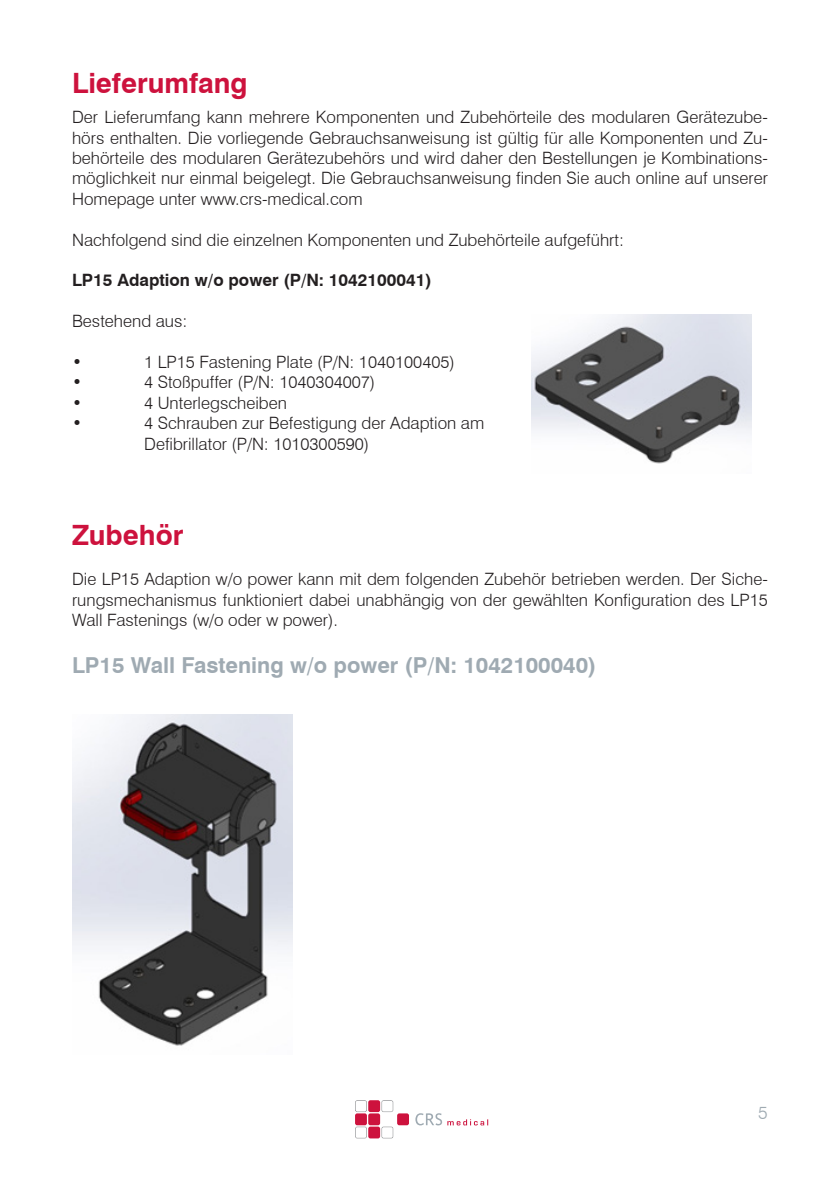
<style>
.page{position:relative;width:840px;height:1191px;background:#fff}
.page>*{position:absolute;margin:0;border:0;box-sizing:border-box;transform-origin:0 0}
.Rote_Kaptielüberschrift{font:700 28px "Swiss 721 BT";color:#cd123d}
.Unterüberschrift_Grau{font:700 22px "Swiss 721 BT";color:#9faab2}
.t1{font:300 18px "Swiss 721 BT";color:#9faab2}
.t2{font:300 17px/20.4px "Swiss 721 BT";color:#231f20;text-align:justify}
.t3{font:700 17px "Swiss 721 BT";color:#231f20}
</style>
<div class="page">
<div style="left:355px;top:1113px;width:12px;height:12px;background:#cd123d;border-radius:2px"></div>
<div style="left:368px;top:1126px;width:12px;height:12px;background:#cd123d;border-radius:2px"></div>
<div style="left:368px;top:1113px;width:12px;height:12px;background:#cd123d;border-radius:2px"></div>
<div style="left:368px;top:1100px;width:12px;height:12px;background:#cd123d;border-radius:2px"></div>
<div style="left:397px;top:1113px;width:12px;height:12px;background:#cd123d;border-radius:2px"></div>
<svg style="left:355px;top:1100px;width:12px;height:12px"></svg>
<svg style="left:381px;top:1100px;width:12px;height:12px"></svg>
<svg style="left:355px;top:1126px;width:12px;height:12px"></svg>
<svg style="left:381px;top:1126px;width:12px;height:12px"></svg>
<svg style="left:415px;top:1113px;width:73px;height:12px"></svg>
<img style="left:531px;top:314px;width:220px;height:150px">
<img style="left:72px;top:714px;width:220px;height:332px">
<p class="Rote_Kaptielüberschrift" style="left:72px;top:66px;width:177px">Lieferumfang</p>
<p class="t2" style="left:72px;top:107px;width:697px">Der Lieferumfang kann mehrere Komponenten und Zubehörteile des modularen Gerätezube&shy;hörs enthalten. Die vorliegende Gebrauchsanweisung ist gültig für alle Komponenten und Zu&shy;behörteile des modularen Gerätezubehörs und wird daher den Bestellungen je Kombinations&shy;möglichkeit nur einmal beigelegt. Die Gebrauchsanweisung finden Sie auch online auf unserer Homepage unter www.crs-medical.com</p>
<p class="t2" style="left:72px;top:229px;width:553px">Nachfolgend sind die einzelnen Komponenten und Zubehörteile aufgeführt:</p>
<p class="t3" style="left:72px;top:270px;width:361px">LP15 Adaption w/o power (P/N: 1042100041)</p>
<p class="t2" style="left:72px;top:311px;width:117px">Bestehend aus:</p>
<p class="t2" style="left:72px;top:352px;width:12px">•</p>
<p class="t2" style="left:144px;top:352px;width:312px">1 LP15 Fastening Plate (P/N: 1040100405)</p>
<p class="t2" style="left:72px;top:372px;width:12px">•</p>
<p class="t2" style="left:144px;top:372px;width:232px">4 Stoßpuffer (P/N: 1040304007)</p>
<p class="t2" style="left:72px;top:392px;width:12px">•</p>
<p class="t2" style="left:144px;top:392px;width:144px">4 Unterlegscheiben</p>
<p class="t2" style="left:72px;top:413px;width:12px">•</p>
<p class="t2" style="left:144px;top:413px;width:341px">4 Schrauben zur Befestigung der Adaption am</p>
<p class="t2" style="left:144px;top:433px;width:226px">Defibrillator (P/N: 1010300590)</p>
<p class="Rote_Kaptielüberschrift" style="left:72px;top:517px;width:113px">Zubehör</p>
<p class="t2" style="left:72px;top:569px;width:697px">Die LP15 Adaption w/o power kann mit dem folgenden Zubehör betrieben werden. Der Siche&shy;rungsmechanismus funktioniert dabei unabhängig von der gewählten Konfiguration des LP15<br>Wall Fastenings (w/o oder w power).</p>
<p class="Unterüberschrift_Grau" style="left:72px;top:652px;width:525px">LP15 Wall Fastening w/o power (P/N: 1042100040)</p>
<p class="t1" style="left:757px;top:1101px;width:11px">5</p>
</div>
